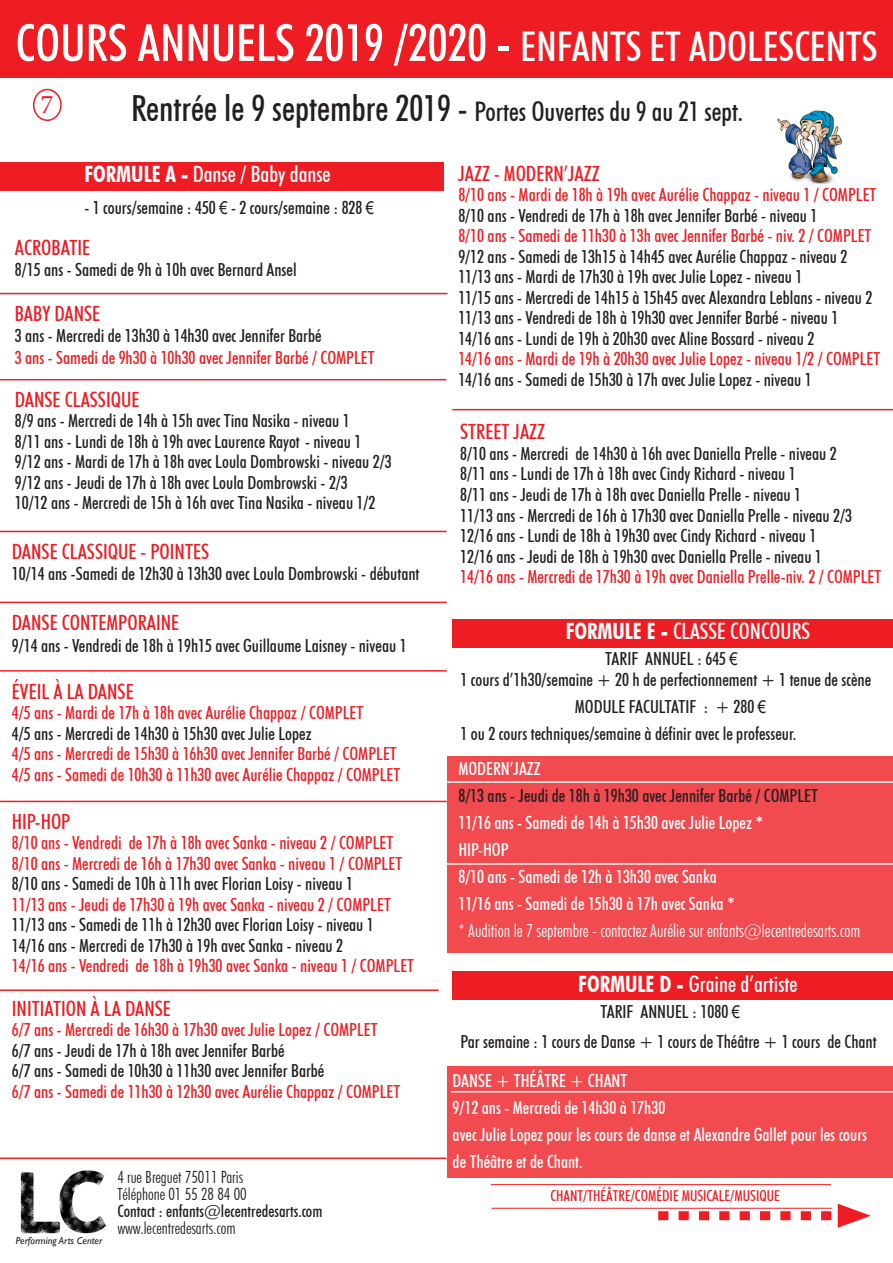
<style>
.page{position:relative;width:893px;height:1263px;background:#fff}
.page>*{position:absolute;margin:0;border:0;box-sizing:border-box;transform-origin:0 0}
.t1{font:500 condensed 51.3px "Futura BT";color:#fff}
.t2{font:500 condensed 27px "Futura BT";color:#231f20}
.t3{font:27px "Minion Pro";color:#ee1d23}
.t4{font:500 condensed 22.5px "Futura BT";color:#fff}
.t5{font:500 condensed 21px "Futura BT";color:#ee1d23}
.t6{font:500 condensed 18px/20.5px "Futura BT";color:#231f20}
.t7{font:500 condensed 18px/20.5px "Futura BT";color:#ee1d23}
.t8{font:500 condensed 18px/27px "Futura BT";color:#fff}
.t9{font:300 condensed 16.8px/16.8px "Futura BT";color:#231f20}
.t10{font:500 condensed 16.8px "Futura BT";color:#231f20}
.t11{font:500 condensed 15px "Futura BT";color:#ee1d23}
.t12{font:italic 10.2px "Gill Sans";color:#231f20}
.s1{font-size:41.1px}
.s2{font-size:36px}
.s3{font-weight:700}
.s4{font-family:"Arial Narrow";font-weight:400;font-stretch:normal}
.s5{color:#231f20}
.s6{font-weight:300}
</style>
<div class="page">
<div style="left:0;top:0;width:893px;height:78px;background:#ee1d23"></div>
<div style="left:447px;top:756px;width:446px;height:196px;background:#f14a4f"></div>
<hr style="left:0;top:293px;width:448px;height:1px;background:#ee1d23">
<hr style="left:0;top:379px;width:446px;height:1px;background:#ee1d23">
<hr style="left:0;top:531px;width:447px;height:1px;background:#ee1d23">
<hr style="left:0;top:602px;width:447px;height:1px;background:#ee1d23">
<hr style="left:0;top:670px;width:447px;height:2px;background:#ee1d23">
<hr style="left:0;top:801px;width:447px;height:1px;background:#ee1d23">
<hr style="left:452px;top:409px;width:441px;height:1px;background:#ee1d23">
<hr style="left:447px;top:781px;width:446px;height:2px;background:#fff">
<img style="left:777px;top:110px;width:65px;height:74px">
<div style="left:0;top:162px;width:443px;height:28px;background:#ee1d23"></div>
<svg style="left:658px;top:1204px;width:213px;height:24px"></svg>
<img style="left:20px;top:1170px;width:86px;height:64px">
<hr style="left:492px;top:1208px;width:340px;height:1px;background:#ee1d23">
<hr style="left:491px;top:1184px;width:340px;height:1px;background:#ee1d23">
<hr style="left:446px;top:863px;width:447px;height:2px;background:#fff">
<hr style="left:0;top:1157px;width:446px;height:2px;background:#ee1d23">
<div style="left:452px;top:619px;width:441px;height:28px;background:#ee1d23"></div>
<div style="left:447px;top:1066px;width:446px;height:112px;background:#f14a4f"></div>
<hr style="left:451px;top:1091px;width:442px;height:1px;background:#fff">
<div style="left:452px;top:971px;width:441px;height:29px;background:#ee1d23"></div>
<hr style="left:0;top:989px;width:439px;height:2px;background:#ee1d23">
<div style="left:33px;top:89px;width:29px;height:32px;border:2px solid #ee1d23;border-radius:50%"></div>
<h1 class="t1" style="left:16px;top:12px;width:863px">COURS ANNUELS 2019 /2020 - <span class="s1">ENFANTS ET ADOLESCENTS</span></h1>
<h2 class="t3" style="left:40px;top:86px;width:14px">7</h2>
<h2 class="t2" style="left:131px;top:95px;width:613px"><span class="s2">Rentrée le 9 septembre 2019 -</span> Portes Ouvertes du 9 au 21 sept.</h2>
<p class="t4" style="left:84px;top:161px;width:248px"><span class="s3">FORMULE A -</span> Danse / Baby danse</p>
<p class="t6" style="left:84px;top:197px;width:291px">- 1 cours/semaine : 450 <span class="s4">€</span> - 2 cours/semaine : 828 <span class="s4">€</span></p>
<p class="t5" style="left:15px;top:234px;width:77px">ACROBATIE</p>
<p class="t6" style="left:15px;top:259px;width:283px">8/15 ans - Samedi de 9h à 10h avec Bernard Ansel</p>
<p class="t5" style="left:15px;top:300px;width:87px">BABY DANSE</p>
<p class="t6" style="left:15px;top:325px;width:308px">3 ans - Mercredi de 13h30 à 14h30 avec Jennifer Barbé</p>
<p class="t7" style="left:15px;top:347px;width:361px">3 ans - Samedi de 9h30 à 10h30 avec Jennifer Barbé / COMPLET</p>
<p class="t5" style="left:15px;top:387px;width:126px">DANSE CLASSIQUE</p>
<p class="t6" style="left:15px;top:410px;width:378px">8/9 ans - Mercredi de 14h à 15h avec Tina Nasika - niveau 1<br>8/11 ans - Lundi de 18h à 19h avec Laurence Rayot - niveau 1<br>9/12 ans - Mardi de 17h à 18h avec Loula Dombrowski - niveau 2/3<br>9/12 ans - Jeudi de 17h à 18h avec Loula Dombrowski - 2/3<br>10/12 ans - Mercredi de 15h à 16h avec Tina Nasika - niveau 1/2</p>
<p class="t5" style="left:12px;top:538px;width:199px">DANSE CLASSIQUE - POINTES</p>
<p class="t6" style="left:12px;top:563px;width:409px">10/14 ans -Samedi de 12h30 à 13h30 avec Loula Dombrowski - débutant</p>
<p class="t5" style="left:12px;top:610px;width:169px">DANSE CONTEMPORAINE</p>
<p class="t6" style="left:12px;top:635px;width:396px">9/14 ans - Vendredi de 18h à 19h15 avec Guillaume Laisney - niveau 1</p>
<p class="t5" style="left:12px;top:678px;width:123px">ÉVEIL À LA DANSE</p>
<p class="t7" style="left:12px;top:702px;width:353px">4/5 ans - Mardi de 17h à 18h avec Aurélie Chappaz / COMPLET</p>
<p class="t6" style="left:12px;top:723px;width:301px">4/5 ans - Mercredi de 14h30 à 15h30 avec Julie Lopez</p>
<p class="t7" style="left:12px;top:743px;width:390px">4/5 ans - Mercredi de 15h30 à 16h30 avec Jennifer Barbé / COMPLET<br>4/5 ans - Samedi de 10h30 à 11h30 avec Aurélie Chappaz / COMPLET</p>
<p class="t5" style="left:12px;top:808px;width:60px">HIP-HOP</p>
<p class="t7" style="left:12px;top:832px;width:392px">8/10 ans - Vendredi de 17h à 18h avec Sanka - niveau 2 / COMPLET<br>8/10 ans - Mercredi de 16h à 17h30 avec Sanka - niveau 1 / COMPLET</p>
<p class="t6" style="left:12px;top:873px;width:343px">8/10 ans - Samedi de 10h à 11h avec Florian Loisy - niveau 1</p>
<p class="t7" style="left:12px;top:894px;width:380px">11/13 ans - Jeudi de 17h30 à 19h avec Sanka - niveau 2 / COMPLET</p>
<p class="t6" style="left:12px;top:914px;width:363px">11/13 ans - Samedi de 11h à 12h30 avec Florian Loisy - niveau 1<br>14/16 ans - Mercredi de 17h30 à 19h avec Sanka - niveau 2</p>
<p class="t7" style="left:12px;top:955px;width:404px">14/16 ans - Vendredi de 18h à 19h30 avec Sanka - niveau 1 / COMPLET</p>
<p class="t5" style="left:12px;top:995px;width:161px">INITIATION À LA DANSE</p>
<p class="t7" style="left:12px;top:1019px;width:367px">6/7 ans - Mercredi de 16h30 à 17h30 avec Julie Lopez / COMPLET</p>
<p class="t6" style="left:12px;top:1040px;width:314px">6/7 ans - Jeudi de 17h à 18h avec Jennifer Barbé<br>6/7 ans - Samedi de 10h30 à 11h30 avec Jennifer Barbé</p>
<p class="t7" style="left:12px;top:1081px;width:390px">6/7 ans - Samedi de 11h30 à 12h30 avec Aurélie Chappaz / COMPLET</p>
<p class="t12" style="left:16px;top:1234px;width:88px">Performing Arts Center</p>
<p class="t9" style="left:117px;top:1168px;width:131px">4 rue Breguet 75011 Paris<br>Téléphone 01 55 28 84 00</p>
<p class="t10" style="left:117px;top:1200px;width:207px">Contact : enfants@lecentredesarts.com</p>
<p class="t9" style="left:117px;top:1219px;width:120px">www.lecentredesarts.com</p>
<p class="t5" style="left:458px;top:160px;width:143px">JAZZ - MODERN’JAZZ</p>
<p class="t7" style="left:458px;top:184px;width:420px">8/10 ans - Mardi de 18h à 19h avec Aurélie Chappaz - niveau 1 / COMPLET</p>
<p class="t6" style="left:458px;top:205px;width:361px">8/10 ans - Vendredi de 17h à 18h avec Jennifer Barbé - niveau 1</p>
<p class="t7" style="left:458px;top:225px;width:415px">8/10 ans - Samedi de 11h30 à 13h avec Jennifer Barbé - niv. 2 / COMPLET</p>
<p class="t6" style="left:458px;top:246px;width:415px">9/12 ans - Samedi de 13h15 à 14h45 avec Aurélie Chappaz - niveau 2<br>11/13 ans - Mardi de 17h30 à 19h avec Julie Lopez - niveau 1<br>11/15 ans - Mercredi de 14h15 à 15h45 avec Alexandra Leblans - niveau 2<br>11/13 ans - Vendredi de 18h à 19h30 avec Jennifer Barbé - niveau 1<br>14/16 ans - Lundi de 19h à 20h30 avec Aline Bossard - niveau 2</p>
<p class="t7" style="left:458px;top:348px;width:423px">14/16 ans - Mardi de 19h à 20h30 avec Julie Lopez - niveau 1/2 / COMPLET</p>
<p class="t6" style="left:458px;top:369px;width:355px">14/16 ans - Samedi de 15h30 à 17h avec Julie Lopez - niveau 1</p>
<p class="t5" style="left:460px;top:419px;width:87px">STREET JAZZ</p>
<p class="t6" style="left:460px;top:443px;width:393px">8/10 ans - Mercredi de 14h30 à 16h avec Daniella Prelle - niveau 2<br>8/11 ans - Lundi de 17h à 18h avec Cindy Richard - niveau 1<br>8/11 ans - Jeudi de 17h à 18h avec Daniella Prelle - niveau 1<br>11/13 ans - Mercredi de 16h à 17h30 avec Daniella Prelle - niveau 2/3<br>12/16 ans - Lundi de 18h à 19h30 avec Cindy Richard - niveau 1<br>12/16 ans - Jeudi de 18h à 19h30 avec Daniella Prelle - niveau 1</p>
<p class="t7" style="left:460px;top:566px;width:423px">14/16 ans - Mercredi de 17h30 à 19h avec Daniella Prelle-niv. 2 / COMPLET</p>
<p class="t4" style="left:566px;top:618px;width:246px"><span class="s3">FORMULE E -</span> CLASSE CONCOURS</p>
<p class="t6" style="left:605px;top:648px;width:134px">TARIF ANNUEL : 645 <span class="s4">€</span></p>
<p class="t6" style="left:460px;top:669px;width:412px">1 cours d’1h30/semaine + 20 h de perfectionnement + 1 tenue de scène</p>
<p class="t6" style="left:575px;top:696px;width:193px">MODULE FACULTATIF : + 280 <span class="s4">€</span></p>
<p class="t6" style="left:460px;top:723px;width:337px">1 ou 2 cours techniques/semaine à définir avec le professeur.</p>
<p class="t8" style="left:458px;top:755px;width:84px">MODERN’JAZZ</p>
<p class="t8" style="left:458px;top:782px;width:403px"><span class="s5">8/13 ans - Jeudi de 18h à 19h30 avec Jennifer Barbé / COMPLET<br></span>11/16 ans - Samedi de 14h à 15h30 avec Julie Lopez <span class="s3">*<br></span>HIP-HOP<br>8/10 ans - Samedi de 12h à 13h30 avec Sanka<br>11/16 ans - Samedi de 15h30 à 17h avec Sanka <span class="s3">*<br></span><span class="s6">* Audition le 7 septembre - contactez Aurélie sur enfants@lecentredesarts.com</span></p>
<p class="t4" style="left:578px;top:970px;width:221px"><span class="s3">FORMULE D -</span> Graine d’artiste</p>
<p class="t6" style="left:600px;top:1001px;width:141px">TARIF ANNUEL : 1080 <span class="s4">€</span></p>
<p class="t6" style="left:460px;top:1031px;width:418px">Par semaine : 1 cours de Danse + 1 cours de Théâtre + 1 cours de Chant</p>
<p class="t8" style="left:453px;top:1066px;width:416px">DANSE + THÉÂTRE + CHANT<br>9/12 ans - Mercredi de 14h30 à 17h30<br>avec Julie Lopez pour les cours de danse et Alexandre Gallet pour les cours de Théâtre et de Chant.</p>
<p class="t11" style="left:550px;top:1187px;width:231px">CHANT/THÉÂTRE/COMÉDIE MUSICALE/MUSIQUE</p>
</div>
